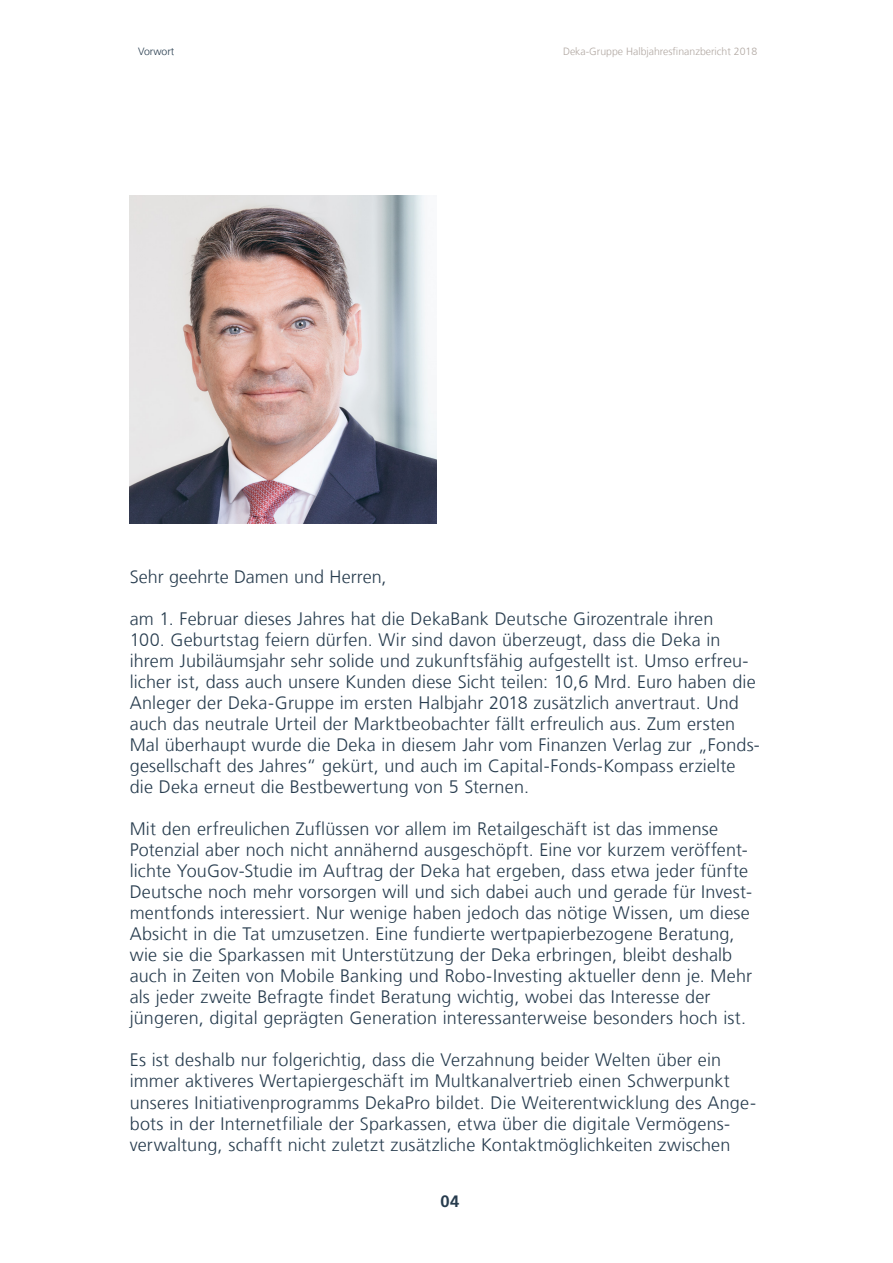
<style>
.page{position:relative;width:893px;height:1263px;background:#fff}
.page>*{position:absolute;margin:0;border:0;box-sizing:border-box;transform-origin:0 0}
.t1{font:300 18px/21px "Deka Frutiger";letter-spacing:.01em;color:#273c4e}
.t2{font:700 16.5px "Deka Frutiger";color:#273c4e}
.t3{font:300 10.5px "Deka Frutiger";color:#b1a8a2}
.t4{font:300 10.5px "Deka Frutiger";color:#273c4e}
</style>
<div class="page">
<img style="left:130px;top:196px;width:307px;height:328px">
<p class="t4" style="left:138px;top:45px;width:38px">Vorwort</p>
<p class="t3" style="left:563px;top:45px;width:196px">Deka-Gruppe Halbjahresfinanzbericht 2018</p>
<p class="t1" style="left:130px;top:566px;width:258px">Sehr geehrte Damen und Herren,</p>
<p class="t1" style="left:130px;top:608px;width:632px">am 1. Februar dieses Jahres hat die DekaBank Deutsche Girozentrale ihren<br>100. Geburtstag feiern dürfen. Wir sind davon überzeugt, dass die Deka in ihrem Jubiläumsjahr sehr solide und zukunftsfähig aufgestellt ist. Umso erfreu&shy;licher ist, dass auch unsere Kunden diese Sicht teilen: 10,6 Mrd. Euro haben die Anleger der Deka-Gruppe im ersten Halbjahr 2018 zusätzlich anvertraut. Und auch das neutrale Urteil der Marktbeobachter fällt erfreulich aus. Zum ersten Mal überhaupt wurde die Deka in diesem Jahr vom Finanzen Verlag zur „Fonds&shy;gesellschaft des Jahres“ gekürt, und auch im Capital-Fonds-Kompass erzielte die Deka erneut die Bestbewertung von 5 Sternen.</p>
<p class="t1" style="left:130px;top:819px;width:624px">Mit den erfreulichen Zuflüssen vor allem im Retailgeschäft ist das immense Potenzial aber noch nicht annähernd ausgeschöpft. Eine vor kurzem veröffent&shy;lichte YouGov-Studie im Auftrag der Deka hat ergeben, dass etwa jeder fünfte Deutsche noch mehr vorsorgen will und sich dabei auch und gerade für Invest&shy;mentfonds interessiert. Nur wenige haben jedoch das nötige Wissen, um diese Absicht in die Tat umzusetzen. Eine fundierte wertpapierbezogene Beratung, wie sie die Sparkassen mit Unterstützung der Deka erbringen, bleibt deshalb auch in Zeiten von Mobile Banking und Robo-Investing aktueller denn je. Mehr als jeder zweite Befragte findet Beratung wichtig, wobei das Interesse der jüngeren, digital geprägten Generation interessanterweise besonders hoch ist.</p>
<p class="t1" style="left:130px;top:1050px;width:628px">Es ist deshalb nur folgerichtig, dass die Verzahnung beider Welten über ein immer aktiveres Wertapiergeschäft im Multkanalvertrieb einen Schwerpunkt unseres Initiativenprogramms DekaPro bildet. Die Weiterentwicklung des Ange&shy;bots in der Internetfiliale der Sparkassen, etwa über die digitale Vermögens&shy;verwaltung, schafft nicht zuletzt zusätzliche Kontaktmöglichkeiten zwischen</p>
<p class="t2" style="left:440px;top:1191px;width:20px">04</p>
</div>
